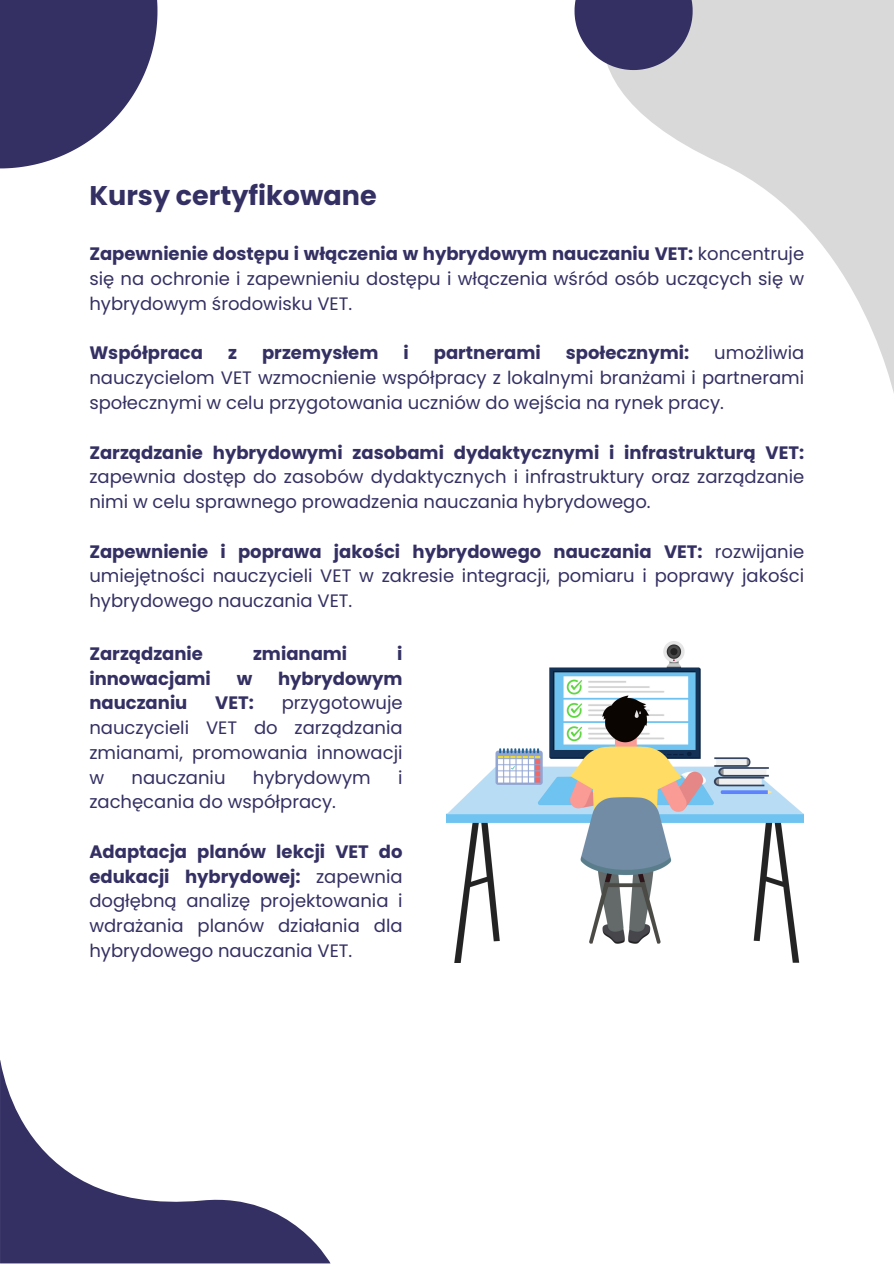
<style>
.page{position:relative;width:894px;height:1264px;background:#fff}
.page>*{position:absolute;margin:0;border:0;box-sizing:border-box;transform-origin:0 0}
.t1{font:700 27px "Poppins";color:#343063}
.t2{font:18px/24.8px "Poppins";color:#343063;text-align:justify}
.t3{font:700 18px "Poppins";color:#343063}
.s1{font-weight:700}
</style>
<div class="page">
<svg style="left:0;top:1060px;width:330px;height:203px"></svg>
<svg style="left:609px;top:0;width:284px;height:389px"></svg>
<svg style="left:574px;top:0;width:118px;height:70px"></svg>
<svg style="left:0;top:0;width:157px;height:168px"></svg>
<img style="left:446px;top:641px;width:357px;height:321px">
<p class="t1" style="left:89px;top:177px;width:289px">Kursy certyfikowane</p>
<p class="t2" style="left:89px;top:242px;width:716px"><span class="s1">Zapewnienie dostępu i włączenia w hybrydowym nauczaniu VET:</span> koncentruje się na ochronie i zapewnieniu dostępu i włączenia wśród osób uczących się w hybrydowym środowisku VET.</p>
<p class="t3" style="left:89px;top:340px;width:115px">Współpraca</p>
<p class="t3" style="left:228px;top:340px;width:10px">z</p>
<p class="t3" style="left:262px;top:340px;width:118px">przemysłem</p>
<p class="t3" style="left:403px;top:340px;width:7px">i</p>
<p class="t3" style="left:433px;top:340px;width:108px">partnerami</p>
<p class="t3" style="left:565px;top:340px;width:125px">społecznymi:</p>
<p class="t2" style="left:89px;top:341px;width:716px;text-indent:624px">umożliwia nauczycielom VET wzmocnienie współpracy z lokalnymi branżami i partnerami społecznymi w celu przygotowania uczniów do wejścia na rynek pracy.</p>
<p class="t2" style="left:89px;top:440px;width:716px"><span class="s1">Zarządzanie hybrydowymi zasobami dydaktycznymi i infrastrukturą VET: </span>zapewnia dostęp do zasobów dydaktycznych i infrastruktury oraz zarządzanie nimi w celu sprawnego prowadzenia nauczania hybrydowego.</p>
<h1 class="t2" style="left:89px;top:539px;width:716px"><span class="s1">Zapewnienie i poprawa jakości hybrydowego nauczania VET:</span> rozwijanie umiejętności nauczycieli VET w zakresie integracji, pomiaru i poprawy jakości hybrydowego nauczania VET.</h1>
<p class="t3" style="left:89px;top:641px;width:115px">Zarządzanie</p>
<p class="t3" style="left:253px;top:641px;width:96px">zmianami</p>
<p class="t3" style="left:397px;top:641px;width:7px">i</p>
<p class="t3" style="left:89px;top:665px;width:123px">innowacjami</p>
<p class="t3" style="left:237px;top:665px;width:17px">w</p>
<p class="t3" style="left:278px;top:665px;width:126px">hybrydowym</p>
<p class="t3" style="left:89px;top:690px;width:100px">nauczaniu</p>
<p class="t3" style="left:215px;top:690px;width:40px">VET:</p>
<p class="t2" style="left:89px;top:690px;width:315px;text-indent:192px">przygotowuje nauczycieli VET do zarządzania zmianami, promowania innowacji w</p>
<p class="t2" style="left:131px;top:765px;width:95px">nauczaniu</p>
<p class="t2" style="left:253px;top:765px;width:119px">hybrydowym</p>
<p class="t2" style="left:398px;top:765px;width:6px">i</p>
<p class="t2" style="left:89px;top:789px;width:248px">zachęcania do współpracy.</p>
<p class="t2" style="left:89px;top:839px;width:315px"><span class="s1">Adaptacja planów lekcji VET do edukacji hybrydowej:</span> zapewnia dogłębną analizę projektowania i wdrażania planów działania dla hybrydowego nauczania VET.</p>
</div>
